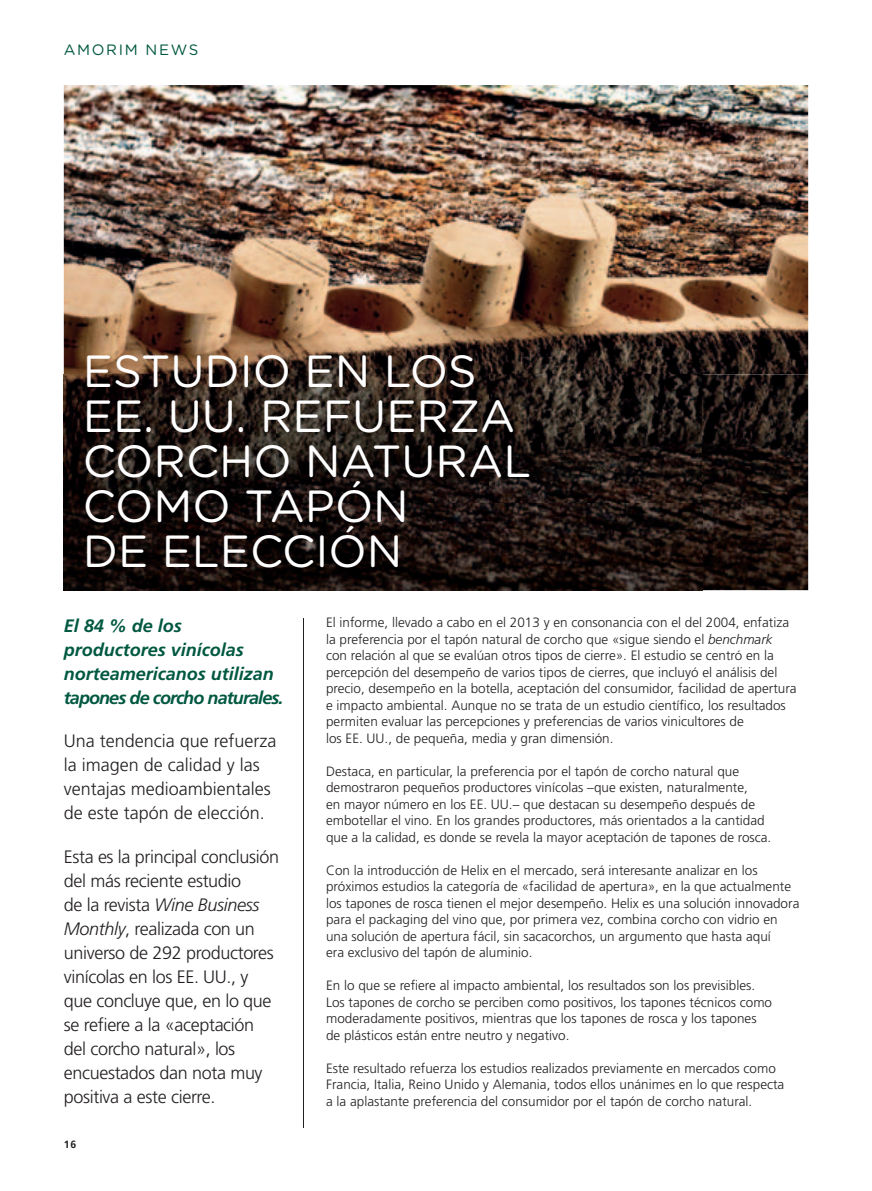
<style>
.page{position:relative;width:872px;height:1191px;background:#fff}
.page>*{position:absolute;margin:0;border:0;box-sizing:border-box;transform-origin:0 0}
.t1{font:45px/45px "Gotham Rounded";color:#fff}
.t2{font:300 18px/24px "Frutiger LT Std";letter-spacing:-.02em;color:#231f20}
.t3{font:300 18px/24px "Frutiger LT Std";color:#231f20}
.t4{font:italic 700 18px/24px "Frutiger LT Std";color:#005840}
.t5{font:15px "Gotham Rounded";letter-spacing:.115em;color:#005840}
.t6{font:300 13.5px/16.5px "Frutiger LT Std";color:#231f20}
.t7{font:700 10.5px "Frutiger LT Std";color:#231f20}
.s1{font-style:italic}
</style>
<div class="page">
<img style="left:64px;top:85px;width:744px;height:289px">
<hr style="left:808px;top:374px;width:1px;height:216px;background:#d3d1d0">
<img style="left:64px;top:374px;width:744px;height:216px">
<hr style="left:303px;top:618px;width:1px;height:509px;background:#231f20">
<p class="t5" style="left:64px;top:39px;width:136px">AMORIM NEWS</p>
<h1 class="t1" style="left:83px;top:346px;width:450px">ESTUDIO EN LOS<br>EE. UU. REFUERZA<br>CORCHO NATURAL<br>COMO TAPÓN<br>DE ELECCIÓN</h1>
<h2 class="t4" style="left:64px;top:613px;width:221px">El 84 % de los productores vinícolas norteamericanos utilizan tapones de corcho naturales.</h2>
<h2 class="t3" style="left:64px;top:729px;width:214px">Una tendencia que refuerza la imagen de calidad y las ventajas medioambientales de este tapón de elección.</h2>
<p class="t2" style="left:64px;top:844px;width:217px">Esta es la principal conclusión del más reciente estudio<br>de la revista <span class="s1">Wine Business<br>Monthly</span>, realizada con un universo de 292 productores vinícolas en los EE. UU., y que concluye que, en lo que se refiere a la «aceptación del corcho natural», los encuestados dan nota muy positiva a este cierre.</p>
<p class="t7" style="left:64px;top:1138px;width:14px">16</p>
<p class="t6" style="left:326px;top:614px;width:472px">El informe, llevado a cabo en el 2013 y en consonancia con el del 2004, enfatiza la preferencia por el tapón natural de corcho que «sigue siendo el <span class="s1">benchmark </span>con relación al que se evalúan otros tipos de cierre». El estudio se centró en la percepción del desempeño de varios tipos de cierres, que incluyó el análisis del precio, desempeño en la botella, aceptación del consumidor, facilidad de apertura e impacto ambiental. Aunque no se trata de un estudio científico, los resultados permiten evaluar las percepciones y preferencias de varios vinicultores de<br>los EE. UU., de pequeña, media y gran dimensión.</p>
<p class="t6" style="left:326px;top:763px;width:447px">Destaca, en particular, la preferencia por el tapón de corcho natural que demostraron pequeños productores vinícolas –que existen, naturalmente,<br>en mayor número en los EE. UU.– que destacan su desempeño después de embotellar el vino. En los grandes productores, más orientados a la cantidad que a la calidad, es donde se revela la mayor aceptación de tapones de rosca.</p>
<p class="t6" style="left:326px;top:862px;width:475px">Con la introducción de Helix en el mercado, será interesante analizar en los próximos estudios la categoría de «facilidad de apertura», en la que actualmente los tapones de rosca tienen el mejor desempeño. Helix es una solución innovadora para el packaging del vino que, por primera vez, combina corcho con vidrio en una solución de apertura fácil, sin sacacorchos, un argumento que hasta aquí<br>era exclusivo del tapón de aluminio.</p>
<p class="t6" style="left:326px;top:977px;width:447px">En lo que se refiere al impacto ambiental, los resultados son los previsibles.<br>Los tapones de corcho se perciben como positivos, los tapones técnicos como moderadamente positivos, mientras que los tapones de rosca y los tapones de plásticos están entre neutro y negativo.</p>
<p class="t6" style="left:326px;top:1060px;width:460px">Este resultado refuerza los estudios realizados previamente en mercados como<br>Francia, Italia, Reino Unido y Alemania, todos ellos unánimes en lo que respecta a la aplastante preferencia del consumidor por el tapón de corcho natural.</p>
</div>
